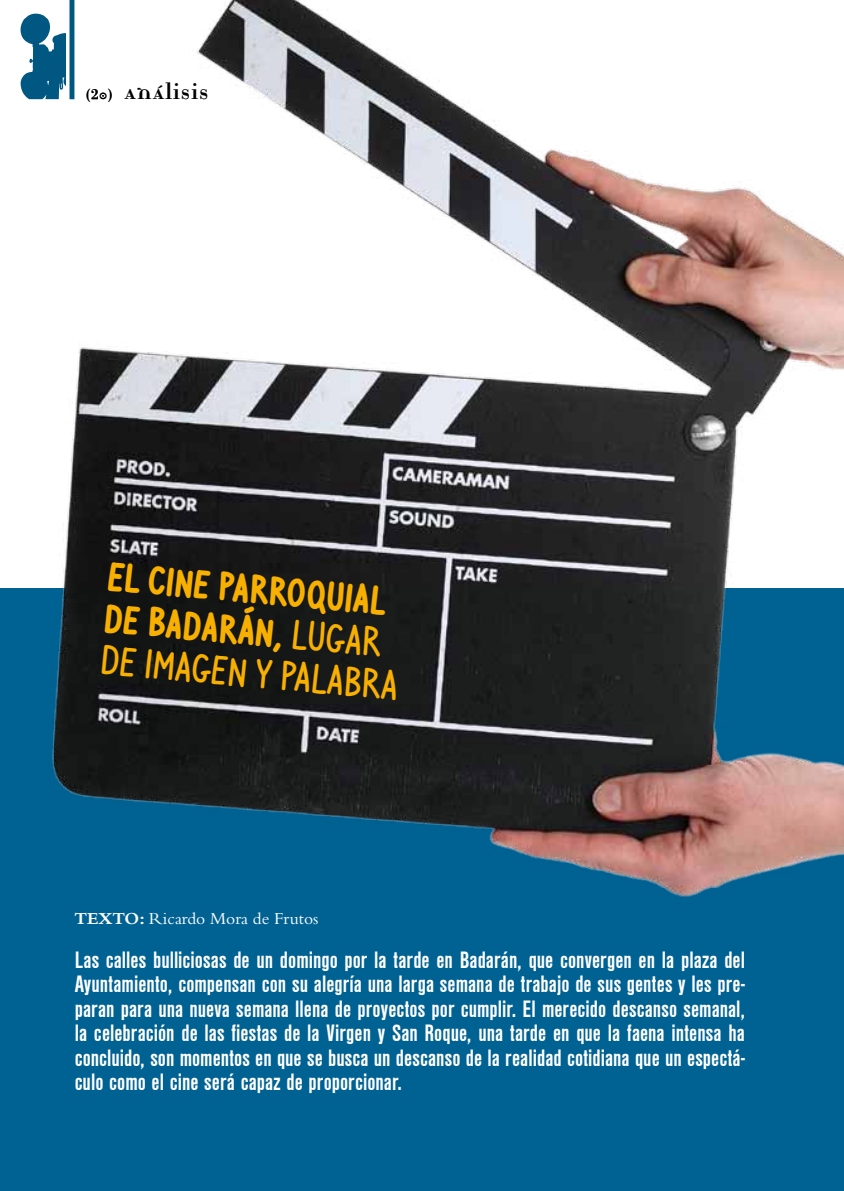
<style>
.page{position:relative;width:844px;height:1191px;background:#fff}
.page>*{position:absolute;margin:0;border:0;box-sizing:border-box;transform-origin:0 0}
.t1{font:700 42px/42px "Ventura Edding";color:#f8b000}
.t2{font:700 condensed 24.5px/24.5px "Nimbus San D";color:#fff;text-align:justify}
.t3{font:24.5px "Katrina";color:#000}
.t4{font:17.5px "Bembo";color:#fff}
.t5{font:15.75px "Katrina";color:#000}
.s1{font-weight:500}
.s2{font-weight:700}
</style>
<div class="page">
<div style="left:0;top:588px;width:843px;height:603px;background:#006293"></div>
<img style="left:20px;top:0;width:823px;height:897px">
<div style="left:69px;top:0;width:5px;height:99px;background:#005882"></div>
<svg style="left:21px;top:14px;width:45px;height:85px"></svg>
<p class="t5" style="left:86px;top:85px;width:28px">(20)</p>
<p class="t3" style="left:124px;top:77px;width:86px">análisis</p>
<h1 class="t1" style="left:110px;top:553px;width:300px;rotate:5deg">El cine parroquial de Badarán, <span class="s1">lugar de imagen y palabra</span></h1>
<p class="t4" style="left:74px;top:908px;width:245px"><span class="s2">TEXTO:</span> Ricardo Mora de Frutos</p>
<p class="t2" style="left:75px;top:947px;width:671px">Las calles bulliciosas de un domingo por la tarde en Badarán, que convergen en la plaza del Ayuntamiento, compensan con su alegría una larga semana de trabajo de sus gentes y les pre&shy;paran para una nueva semana llena de proyectos por cumplir. El merecido descanso semanal, la celebración de las fiestas de la Virgen y San Roque, una tarde en que la faena intensa ha concluido, son momentos en que se busca un descanso de la realidad cotidiana que un espectá&shy;culo como el cine será capaz de proporcionar.</p>
</div>
